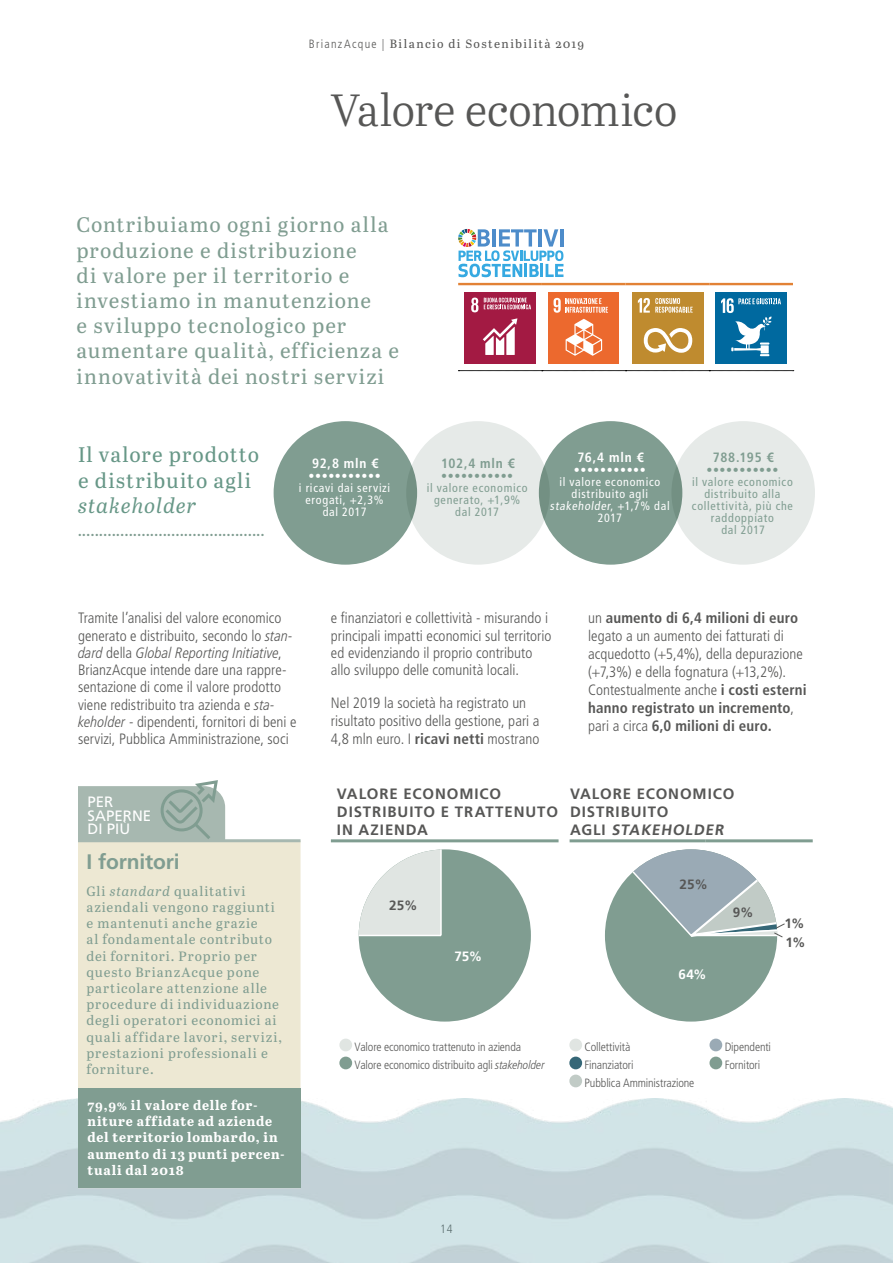
<style>
.page{position:relative;width:893px;height:1263px;background:#fff}
.page>*{position:absolute;margin:0;border:0;box-sizing:border-box;transform-origin:0 0}
.t1{font:45px "Abril Text Lt";letter-spacing:-.02em;color:#575756}
.t2{font:21px/25.2px "Abril Text";letter-spacing:.045em;color:#809d91}
.t3{font:21px/25.2px "Abril Text";letter-spacing:.05em;color:#679787}
.t4{font:italic 21px "Abril Text";letter-spacing:.045em;color:#679787}
.t5{font:700 21px "Frutiger LT Std";letter-spacing:-.01em;color:#809d91}
.t6{font:300 condensed 15px/17.2px "Frutiger LT Std";color:#575756}
.t7{font:700 15px/18px "Frutiger LT Std";letter-spacing:.06em;color:#575756}
.t8{font:15px "Frutiger LTW04 48 Light Cond It";color:#575756}
.t9{font:15px/13.5px "Frutiger LT Std";letter-spacing:.005em;color:#fff}
.t10{font:13.5px/16.2px "Abril Text";letter-spacing:.06em;color:#809d91}
.t11{font:700 13.5px/16.2px "Abril Text";letter-spacing:.055em;color:#fff}
.t12{font:700 condensed 13.5px "Frutiger LT Std";letter-spacing:.055em;color:#809d91}
.t13{font:700 condensed 13.5px "Frutiger LT Std";letter-spacing:.06em;color:#fff}
.t14{font:700 13.5px "Frutiger LT Std";color:#575756}
.t15{font:700 13.5px "Frutiger LT Std";color:#fff}
.t16{font:300 condensed 12px/18px "Frutiger LT Std";letter-spacing:-.01em;color:#575756}
.t17{font:condensed 12px/12px "Frutiger LT Std";letter-spacing:.06em;color:#809d91;text-align:center}
.t18{font:condensed 12px/12px "Frutiger LT Std";letter-spacing:.06em;color:#fff;text-align:center}
.t19{font:12px "Abril Text";letter-spacing:.115em;color:#575756}
.t20{font:12px "Frutiger LT Std";color:#fff}
.t21{font:12px "Frutiger LT Std";color:#809d91}
.t22{font:10.5px "Abril Text";color:#809d91}
.s1{font-family:"Frutiger LT Std";font-weight:300;font-stretch:condensed}
.s2{font-family:"Frutiger LTW04 48 Light Cond It";font-weight:400;font-stretch:normal}
.s3{font-weight:700}
.s4{font-family:"Calibri";font-weight:700;font-stretch:normal}
.s5{font-style:italic}
</style>
<div class="page">
<svg style="left:458px;top:370px;width:336px;height:1px"></svg>
<hr style="left:458px;top:283px;width:84px;height:2px;background:#e28235">
<hr style="left:542px;top:283px;width:84px;height:2px;background:#e28235">
<hr style="left:626px;top:283px;width:83px;height:2px;background:#e28235">
<hr style="left:709px;top:283px;width:84px;height:2px;background:#e28235">
<svg style="left:458px;top:229px;width:105px;height:48px"></svg>
<div style="left:464px;top:292px;width:72px;height:72px;background:#a31a43"></div>
<svg style="left:471px;top:298px;width:7px;height:14px"></svg>
<svg style="left:483px;top:318px;width:34px;height:37px"></svg>
<svg style="left:484px;top:298px;width:47px;height:11px"></svg>
<div style="left:548px;top:292px;width:71px;height:72px;background:#ec692e"></div>
<svg style="left:566px;top:319px;width:36px;height:37px"></svg>
<svg style="left:554px;top:298px;width:54px;height:15px"></svg>
<div style="left:632px;top:292px;width:71px;height:72px;background:#bf8b2f"></div>
<svg style="left:644px;top:328px;width:48px;height:25px"></svg>
<svg style="left:638px;top:298px;width:55px;height:15px"></svg>
<div style="left:715px;top:292px;width:72px;height:72px;background:#00699f"></div>
<svg style="left:721px;top:298px;width:60px;height:58px"></svg>
<div style="left:274px;top:421px;width:143px;height:144px;background:#809d91;border-radius:50%"></div>
<div style="left:406px;top:421px;width:144px;height:144px;background:#e6eae8;border-radius:50%"></div>
<div style="left:539px;top:421px;width:143px;height:144px;background:#809d91;border-radius:50%"></div>
<div style="left:671px;top:421px;width:144px;height:144px;background:#e6eae8;border-radius:50%"></div>
<div style="left:78px;top:842px;width:223px;height:247px;background:#ede8d3"></div>
<hr style="left:78px;top:839px;width:223px;height:3px;background:#a7b8b0">
<svg style="left:78px;top:780px;width:147px;height:59px;background:#acbcb5"></svg>
<hr style="left:331px;top:839px;width:228px;height:3px;background:#809d91">
<hr style="left:569px;top:839px;width:136px;height:3px;background:#809d91">
<hr style="left:705px;top:839px;width:108px;height:3px;background:#809d91">
<div style="left:359px;top:849px;width:172px;height:172px;background:#809d91;border-radius:50%"></div>
<svg style="left:359px;top:849px;width:83px;height:88px"></svg>
<div style="left:605px;top:849px;width:172px;height:172px;background:#809d91;border-radius:50%"></div>
<div style="left:339px;top:1038px;width:13px;height:13px;background:#e0e5e2;border-radius:50%"></div>
<div style="left:339px;top:1056px;width:13px;height:13px;background:#809d91;border-radius:50%"></div>
<div style="left:569px;top:1038px;width:13px;height:13px;background:#e0e5e2;border-radius:50%"></div>
<div style="left:569px;top:1056px;width:13px;height:13px;background:#356777;border-radius:50%"></div>
<div style="left:569px;top:1074px;width:13px;height:13px;background:#c1cbc6;border-radius:50%"></div>
<div style="left:709px;top:1038px;width:13px;height:13px;background:#9aaab5;border-radius:50%"></div>
<div style="left:709px;top:1056px;width:13px;height:13px;background:#809d91;border-radius:50%"></div>
<svg style="left:607px;top:849px;width:178px;height:90px"></svg>
<div style="left:78px;top:1089px;width:223px;height:99px;background:#809d91"></div>
<p class="t19" style="left:309px;top:35px;width:277px"><span class="s1">BrianzAcque |</span> Bilancio di Sostenibilità 2019</p>
<h1 class="t1" style="left:331px;top:78px;width:348px">Valore economico</h1>
<h2 class="t2" style="left:77px;top:211px;width:324px">Contribuiamo ogni giorno alla produzione e distribuzione<br>di valore per il territorio e investiamo in manutenzione<br>e sviluppo tecnologico per aumentare qualità, efficienza e innovatività dei nostri servizi</h2>
<h2 class="t3" style="left:78px;top:441px;width:183px">Il valore prodotto e distribuito agli</h2>
<h2 class="t4" style="left:78px;top:490px;width:120px">stakeholder</h2>
<p class="t22" style="left:78px;top:527px;width:188px">••••••••••••••••••••••••••••••••••••••••••••</p>
<p class="t13" style="left:312px;top:455px;width:68px">92,8 mln €</p>
<p class="t20" style="left:309px;top:469px;width:74px">•••••••••••</p>
<p class="t18" style="left:299px;top:482px;width:93px">i ricavi dai servizi erogati, +2,3% dal 2017</p>
<p class="t12" style="left:441px;top:455px;width:75px">102,4 mln €</p>
<p class="t21" style="left:441px;top:469px;width:74px">•••••••••••</p>
<p class="t17" style="left:427px;top:482px;width:102px">il valore economico generato, +1,9% dal 2017</p>
<p class="t13" style="left:577px;top:449px;width:68px">76,4 mln €</p>
<p class="t20" style="left:574px;top:463px;width:74px">•••••••••••</p>
<p class="t18" style="left:550px;top:476px;width:121px">il valore economico distribuito agli stakeholder, +1,7 % d a l<br>2017</p>
<p class="t12" style="left:713px;top:449px;width:62px">788.195 €</p>
<p class="t21" style="left:706px;top:463px;width:74px">•••••••••••</p>
<p class="t17" style="left:692px;top:476px;width:102px">il valore economico distribuito alla collettività, più che raddoppiato<br>dal 2017</p>
<p class="t6" style="left:78px;top:610px;width:216px">Tramite l’analisi del valore economico generato e distribuito, secondo lo <span class="s2">stan-</span></p>
<p class="t8" style="left:78px;top:644px;width:205px">dard <span class="s1">della</span> Global Reporting Initiative<span class="s1">,</span></p>
<p class="t6" style="left:78px;top:661px;width:220px">BrianzAcque intende dare una rappre&shy;sentazione di come il valore prodotto viene redistribuito tra azienda e <span class="s2">sta&shy;keholder</span> - dipendenti, fornitori di beni e servizi, Pubblica Amministrazione, soci</p>
<p class="t6" style="left:331px;top:610px;width:222px">e finanziatori e collettività - misurando i principali impatti economici sul territorio ed evidenziando il proprio contributo allo sviluppo delle comunità locali.</p>
<p class="t6" style="left:331px;top:694px;width:210px;line-height:18px">Nel 2019 la società ha registrato un risultato positivo della gestione, pari a<br>4,8 mln euro. I <span class="s3">ricavi netti</span> mostrano</p>
<p class="t6" style="left:588px;top:609px;width:220px;line-height:18px">un <span class="s3">aumento di 6,4 milioni di euro </span>legato a un aumento dei fatturati di acquedotto (+5,4%), della depurazione (+7,3%) e della fognatura (+13,2%).<br>Contestualmente anche <span class="s3">i costi esterni hanno registrato un incremento</span>, pari a circa <span class="s3">6,0 milioni di euro</span><span class="s4">.</span></p>
<p class="t9" style="left:88px;top:795px;width:65px">PER<br>SAPERNE<br>DI PIÙ</p>
<p class="t7" style="left:337px;top:784px;width:223px">VALORE ECONOMICO<br>DISTRIBUITO E TRATTENUTO<br>IN AZIENDA</p>
<p class="t7" style="left:570px;top:784px;width:166px">VALORE ECONOMICO<br>DISTRIBUITO<br>AG L I STAKEHOLDER</p>
<h2 class="t5" style="left:87px;top:849px;width:95px">I fornitori</h2>
<p class="t10" style="left:87px;top:882px;width:197px">Gli <span class="s5">standard</span> qualitativi aziendali vengono raggiunti e mantenuti anche grazie<br>al fondamentale contributo dei fornitori. Proprio per questo BrianzAcque pone particolare attenzione alle procedure di individuazione degli operatori economici ai quali affidare lavori, servizi, prestazioni professionali e forniture.</p>
<p class="t11" style="left:88px;top:1096px;width:199px">79,9% il valore delle for&shy;niture affidate ad aziende del territorio lombardo, in aumento di 13 punti percen&shy;tuali dal 2018</p>
<p class="t14" style="left:389px;top:898px;width:30px">25%</p>
<p class="t15" style="left:454px;top:948px;width:29px">75%</p>
<p class="t14" style="left:680px;top:877px;width:30px">25%</p>
<p class="t15" style="left:678px;top:967px;width:30px">64%</p>
<p class="t14" style="left:733px;top:905px;width:22px">9%</p>
<p class="t16" style="left:355px;top:1038px;width:192px">Valore economico trattenuto in azienda<br>Valore economico distribuito agli <span class="s2">stakeholder</span></p>
<p class="t16" style="left:584px;top:1038px;width:111px">Collettività<br>Finanziatori<br>Pubblica Amministrazione</p>
<p class="t16" style="left:725px;top:1038px;width:48px">Dipendenti<br>Fornitori</p>
<p class="t14" style="left:784px;top:915px;width:22px">1%</p>
<p class="t14" style="left:786px;top:934px;width:22px">1%</p>
<p class="t16" style="left:440px;top:1219px;width:14px">14</p>
</div>
